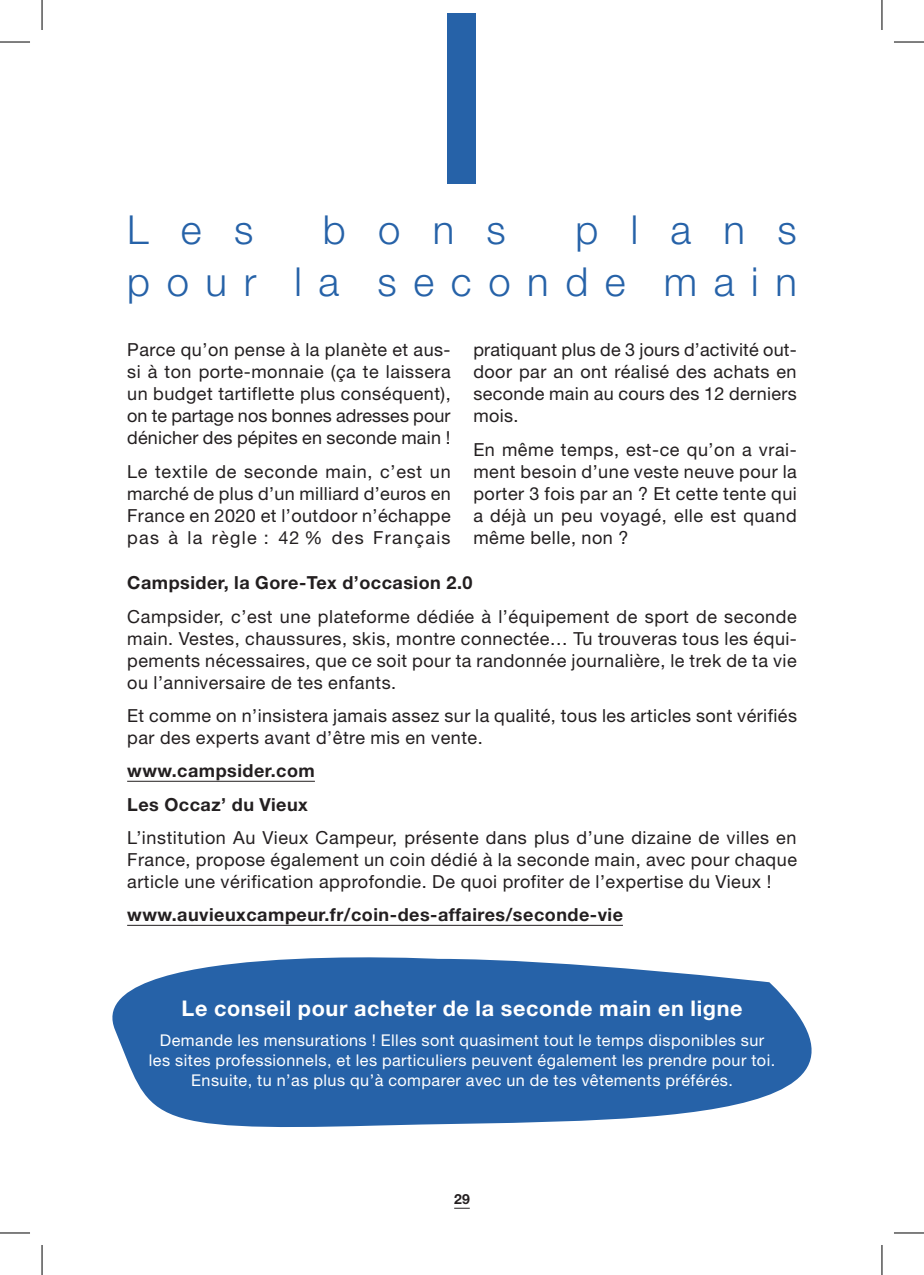
<style>
.page{position:relative;width:924px;height:1275px;background:#fff}
.page>*{position:absolute;margin:0;border:0;box-sizing:border-box;transform-origin:0 0}
.t1{font:300 40px/51.4px "Helvetica Neue LT";letter-spacing:.415em;color:#2662a8;text-align:right}
.t2{font:700 21.6px "Helvetica Neue LT";letter-spacing:.03em;color:#fff}
.t3{font:18px/22px "Helvetica Neue LT";letter-spacing:.025em;color:#231f20;text-align:justify}
.t4{font:700 18px/33.4px "Helvetica Neue LT";letter-spacing:.03em;color:#231f20}
.t5{font:16.2px/19.8px "Helvetica Neue LT";letter-spacing:.03em;color:#fff;text-align:center}
.t6{font:700 14px "Helvetica Neue LT";color:#231f20}
</style>
<div class="page">
<svg style="left:454px;top:1207px;width:15px;height:1px"></svg>
<hr style="left:127px;top:781px;width:188px;height:1px;background:#231f20">
<hr style="left:127px;top:925px;width:495px;height:1px;background:#231f20">
<div style="left:447px;top:14px;width:29px;height:170px;background:#2662a8"></div>
<svg style="left:112px;top:957px;width:700px;height:170px;background:#4578b4"></svg>
<hr style="left:0;top:42px;width:30px;height:1px;background:#000">
<hr style="left:893px;top:42px;width:30px;height:1px;background:#000">
<hr style="left:0;top:1232px;width:30px;height:1px;background:#000">
<hr style="left:893px;top:1232px;width:30px;height:1px;background:#000">
<hr style="left:42px;top:0;width:1px;height:30px;background:#000">
<hr style="left:42px;top:1245px;width:1px;height:30px;background:#000">
<hr style="left:881px;top:0;width:1px;height:30px;background:#000">
<hr style="left:881px;top:1245px;width:1px;height:30px;background:#000">
<h1 class="t1" style="left:127px;top:204px;width:671px">plans<br>pour la seconde main</h1>
<p class="t3" style="left:127px;top:339px;width:325px">Parce qu’on pense à la planète et aus&shy;si à ton porte-monnaie (ça te laissera un budget tartiflette plus conséquent), on te partage nos bonnes adresses pour dénicher des pépites en seconde main !</p>
<p class="t3" style="left:127px;top:460px;width:325px">Le textile de seconde main, c’est un marché de plus d’un milliard d’euros en France en 2020 et l’outdoor n’échappe pas à la règle : 42 % des Français</p>
<h1 class="t1" style="left:127px;top:204px;width:128px">Les</h1>
<h1 class="t1" style="left:323px;top:204px;width:184px">bons</h1>
<p class="t3" style="left:473px;top:339px;width:325px">pratiquant plus de 3 jours d’activité out&shy;door par an ont réalisé des achats en seconde main au cours des 12 derniers mois.</p>
<p class="t3" style="left:473px;top:438px;width:325px">En même temps, est-ce qu’on a vrai&shy;ment besoin d’une veste neuve pour la porter 3 fois par an ? Et cette tente qui a déjà un peu voyagé, elle est quand même belle, non ?</p>
<p class="t4" style="left:127px;top:565px;width:347px">Campsider, la Gore-Tex d’occasion 2.0</p>
<p class="t3" style="left:127px;top:605px;width:671px">Campsider, c’est une plateforme dédiée à l’équipement de sport de seconde main. Vestes, chaussures, skis, montre connectée… Tu trouveras tous les équi&shy;pements nécessaires, que ce soit pour ta randonnée journalière, le trek de ta vie ou l’anniversaire de tes enfants.</p>
<p class="t3" style="left:127px;top:704px;width:671px">Et comme on n’insistera jamais assez sur la qualité, tous les articles sont vérifiés par des experts avant d’être mis en vente.</p>
<p class="t4" style="left:127px;top:753px;width:189px">www.campsider.com<br>Les Occaz’ du Vieux</p>
<p class="t3" style="left:127px;top:826px;width:671px">L’institution Au Vieux Campeur, présente dans plus d’une dizaine de villes en France, propose également un coin dédié à la seconde main, avec pour chaque article une vérification approfondie. De quoi profiter de l’expertise du Vieux !</p>
<p class="t4" style="left:127px;top:898px;width:497px">www.auvieuxcampeur.fr/coin-des-affaires/seconde-vie</p>
<p class="t2" style="left:181px;top:994px;width:562px">Le conseil pour acheter de la seconde main en ligne</p>
<p class="t5" style="left:149px;top:1030px;width:627px">Demande les mensurations ! Elles sont quasiment tout le temps disponibles sur les sites professionnels, et les particuliers peuvent également les prendre pour toi.<br>Ensuite, tu n’as plus qu’à comparer avec un de tes vêtements préférés.</p>
<p class="t6" style="left:454px;top:1190px;width:17px">29</p>
</div>
